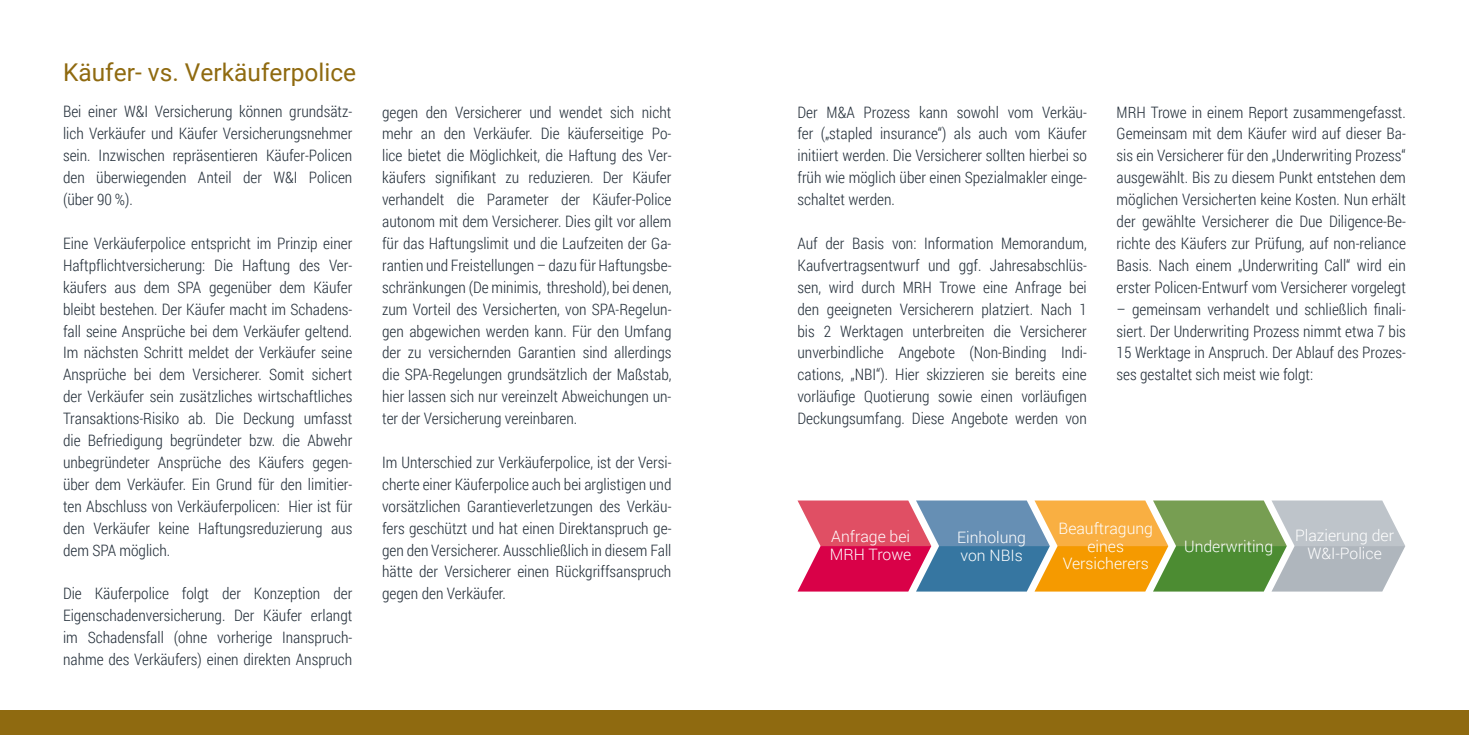
<style>
.page{position:relative;width:1469px;height:735px;background:#fff}
.page>*{position:absolute;margin:0;border:0;box-sizing:border-box;transform-origin:0 0}
.t1{font:24.5px "Roboto";color:#8f6a10}
.t2{font:300 15.75px/21.9px "Roboto Condensed";color:#25303b;text-align:justify}
.t3{font:300 15.75px/17.5px "Roboto";color:#fff}
</style>
<div class="page">
<div style="left:0;top:709px;width:1468px;height:25px;background:#8f6a10"></div>
<svg style="left:797px;top:500px;width:608px;height:91px;background:#ad927b"></svg>
<h1 class="t1" style="left:63px;top:56px;width:295px">Käufer- vs. Verkäuferpolice</h1>
<p class="t2" style="left:63px;top:100px;width:291px">Bei einer W&amp;I Versicherung können grundsätz&shy;lich Verkäufer und Käufer Versicherungsnehmer sein. Inzwischen repräsentieren Käufer-Policen den überwiegenden Anteil der W&amp;I Policen (über 90 %).</p>
<p class="t2" style="left:63px;top:232px;width:291px">Eine Verkäuferpolice entspricht im Prinzip einer Haftpflichtversicherung: Die Haftung des Ver&shy;käufers aus dem SPA gegenüber dem Käufer bleibt bestehen. Der Käufer macht im Schadens&shy;fall seine Ansprüche bei dem Verkäufer geltend.<br>Im nächsten Schritt meldet der Verkäufer seine Ansprüche bei dem Versicherer. Somit sichert der Verkäufer sein zusätzliches wirtschaftliches Transaktions-Risiko ab. Die Deckung umfasst die Befriedigung begründeter bzw. die Abwehr unbegründeter Ansprüche des Käufers gegen&shy;über dem Verkäufer. Ein Grund für den limitier&shy;ten Abschluss von Verkäuferpolicen: Hier ist für den Verkäufer keine Haftungsreduzierung aus dem SPA möglich.</p>
<p class="t2" style="left:63px;top:582px;width:291px">Die Käuferpolice folgt der Konzeption der Eigenschadenversicherung. Der Käufer erlangt im Schadensfall (ohne vorherige Inanspruch&shy;nahme des Verkäufers) einen direkten Anspruch</p>
<p class="t2" style="left:382px;top:100px;width:291px">gegen den Versicherer und wendet sich nicht mehr an den Verkäufer. Die käuferseitige Po&shy;lice bietet die Möglichkeit, die Haftung des Ver&shy;käufers signifikant zu reduzieren. Der Käufer verhandelt die Parameter der Käufer-Police autonom mit dem Versicherer. Dies gilt vor allem für das Haftungslimit und die Laufzeiten der Ga&shy;rantien und Freistellungen – dazu für Haftungsbe&shy;schränkungen (De minimis, threshold), bei denen, zum Vorteil des Versicherten, von SPA-Regelun&shy;gen abgewichen werden kann. Für den Umfang der zu versichernden Garantien sind allerdings die SPA-Regelungen grundsätzlich der Maßstab, hier lassen sich nur vereinzelt Abweichungen un&shy;ter der Versicherung vereinbaren.</p>
<p class="t2" style="left:382px;top:450px;width:291px">Im Unterschied zur Verkäuferpolice, ist der Versi&shy;cherte einer Käuferpolice auch bei arglistigen und vorsätzlichen Garantieverletzungen des Verkäu&shy;fers geschützt und hat einen Direktanspruch ge&shy;gen den Versicherer. Ausschließlich in diesem Fall hätte der Versicherer einen Rückgriffsanspruch gegen den Verkäufer.</p>
<p class="t2" style="left:797px;top:100px;width:291px">Der M&amp;A Prozess kann sowohl vom Verkäu&shy;fer („stapled insurance“) als auch vom Käufer initiiert werden. Die Versicherer sollten hierbei so früh wie möglich über einen Spezialmakler einge&shy;schaltet werden.</p>
<p class="t2" style="left:797px;top:232px;width:291px">Auf der Basis von: Information Memorandum, Kaufvertragsentwurf und ggf. Jahresabschlüs&shy;sen, wird durch MRH Trowe eine Anfrage bei den geeigneten Versicherern platziert. Nach 1 bis 2 Werktagen unterbreiten die Versicherer unverbindliche Angebote (Non-Binding Indi&shy;cations, „NBI“). Hier skizzieren sie bereits eine vorläufige Quotierung sowie einen vorläufigen Deckungsumfang. Diese Angebote werden von</p>
<p class="t2" style="left:1116px;top:100px;width:291px">MRH Trowe in einem Report zusammengefasst.<br>Gemeinsam mit dem Käufer wird auf dieser Ba&shy;sis ein Versicherer für den „Underwriting Prozess“ ausgewählt. Bis zu diesem Punkt entstehen dem möglichen Versicherten keine Kosten. Nun erhält der gewählte Versicherer die Due Diligence-Be&shy;richte des Käufers zur Prüfung, auf non-reliance Basis. Nach einem „Underwriting Call“ wird ein erster Policen-Entwurf vom Versicherer vorgelegt</p>
<p class="t2" style="left:1116px;top:297px;width:291px">– gemeinsam verhandelt und schließlich finali&shy;siert. Der Underwriting Prozess nimmt etwa 7 bis 15 Werktage in Anspruch. Der Ablauf des Prozes&shy;ses gestaltet sich meist wie folgt:</p>
<p class="t3" style="left:1058px;top:519px;width:96px;text-align:center">Beauftragung eines<br>Versicherers</p>
<p class="t3" style="left:830px;top:527px;width:83px">Anfrage bei<br>MRH Trowe</p>
<p class="t3" style="left:957px;top:528px;width:70px">Einholung von NBIs</p>
<p class="t3" style="left:1184px;top:536px;width:90px">Underwriting</p>
<p class="t3" style="left:1295px;top:526px;width:100px;text-align:center">Plazierung der<br>W&amp;I-Police</p>
</div>
